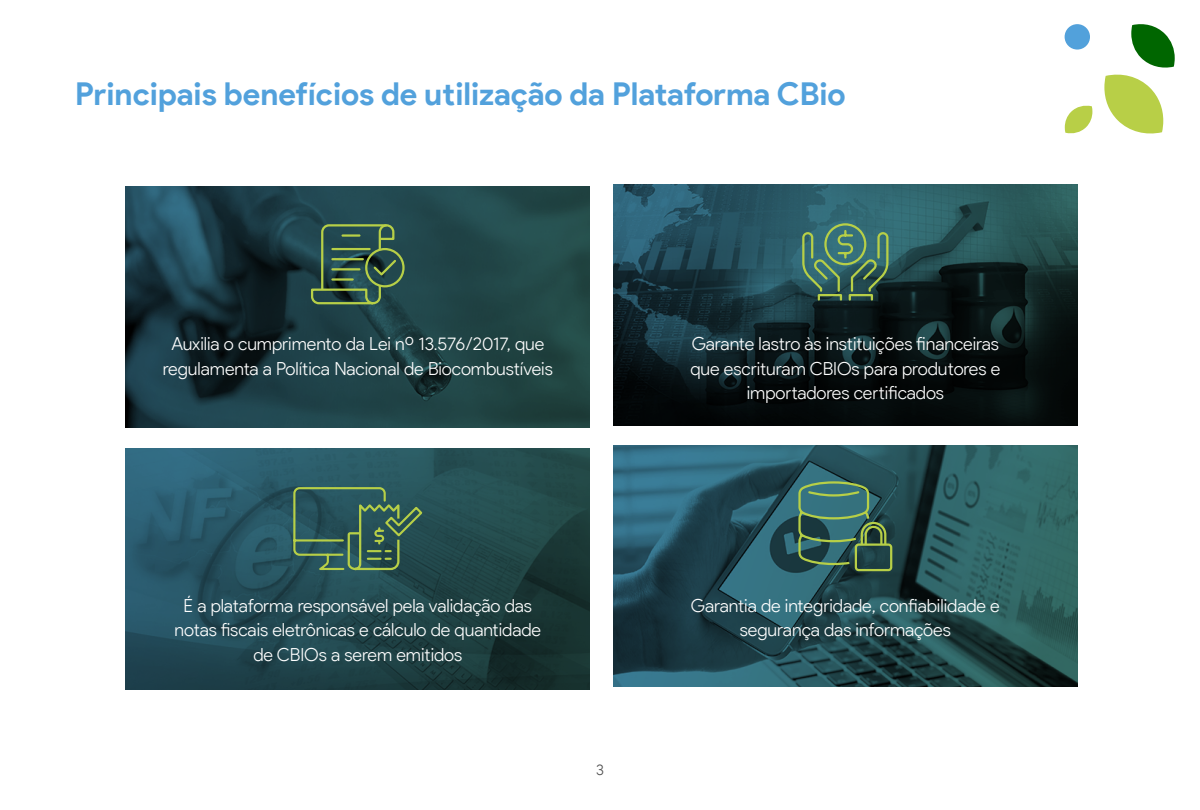
<style>
.page{position:relative;width:1200px;height:810px;background:#fff}
.page>*{position:absolute;margin:0;border:0;box-sizing:border-box;transform-origin:0 0}
.topico{font:700 31.5px "Product Sans";color:#52a1dc}
.topico-2{font:300 18px/24.8px "Product Sans";letter-spacing:-.005em;color:#fff;text-align:center}
.t1{font:300 15px "Product Sans";color:#4d4d4d}
</style>
<div class="page">
<svg style="left:126px;top:187px;width:464px;height:241px;background:#1d3f44"></svg>
<svg style="left:126px;top:448px;width:464px;height:241px;background:#224a52"></svg>
<svg style="left:614px;top:184px;width:463px;height:242px;background:#152e33"></svg>
<svg style="left:614px;top:446px;width:463px;height:241px;background:#27535a"></svg>
<svg style="left:1065px;top:105px;width:27px;height:29px"></svg>
<svg style="left:1104px;top:24px;width:71px;height:110px"></svg>
<div style="left:1065px;top:24px;width:25px;height:26px;background:#52a1db;border-radius:50%"></div>
<svg style="left:310px;top:223px;width:96px;height:82px;background:#3a5c49"></svg>
<svg style="left:292px;top:486px;width:132px;height:86px;background:#396156"></svg>
<svg style="left:801px;top:222px;width:89px;height:80px;background:#447160"></svg>
<div style="left:855px;top:543px;width:37px;height:28px;border:2px solid #b7cf47;border-radius:3px"></div>
<svg style="left:797px;top:480px;width:91px;height:86px;background:#3f6a5d"></svg>
<p class="topico" style="left:75px;top:75px;width:772px">Principais benefícios de utilização da Plataforma CBio</p>
<p class="topico-2" style="left:163px;top:331px;width:392px">Auxilia o cumprimento da Lei nº 13.576/2017, que regulamenta a Política Nacional de Biocombustíveis</p>
<p class="topico-2" style="left:175px;top:593px;width:368px">É a plataforma responsável pela validação das notas fiscais eletrônicas e cálculo de quantidade de CBIOs a serem emitidos</p>
<p class="t1" style="left:596px;top:761px;width:9px">3</p>
<p class="topico-2" style="left:690px;top:331px;width:311px">Garante lastro às instituições financeiras que escrituram CBIOs para produtores e importadores certificados</p>
<p class="topico-2" style="left:691px;top:593px;width:310px">Garantia de integridade, confiabilidade e segurança das informações</p>
</div>
